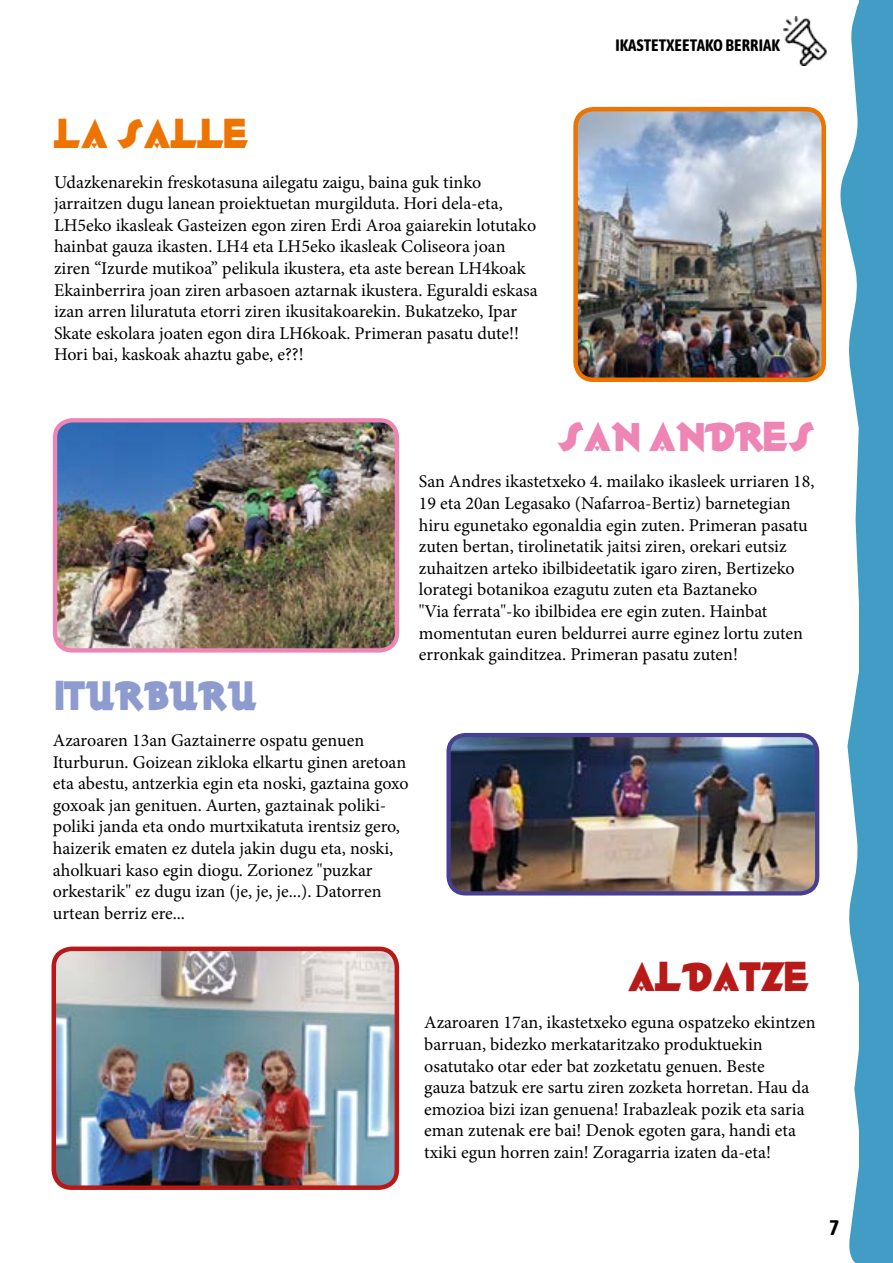
<style>
.page{position:relative;width:893px;height:1263px;background:#fff}
.page>*{position:absolute;margin:0;border:0;box-sizing:border-box;transform-origin:0 0}
.t1{font:36px "Thick Deco";color:#ee85b4}
.t2{font:36px "Thick Deco";color:#8e9bce}
.t3{font:36px "Thick Deco";color:#ee7402}
.t4{font:36px "Thick Deco";color:#b81a1a}
.t5{font:700 21px "Asap Condensed";color:#000}
.t6{font:18px/21.6px "Minion Pro";color:#000}
.t7{font:700 16.5px "Asap Condensed";color:#000}
</style>
<div class="page">
<img style="left:783px;top:16px;width:45px;height:49px">
<svg style="left:840px;top:0;width:53px;height:1263px"></svg>
<img style="left:58px;top:423px;width:336px;height:225px">
<div style="left:53px;top:418px;width:346px;height:235px;border:4px solid #ee85b4;border-radius:17px"></div>
<img style="left:451px;top:736px;width:366px;height:157px">
<div style="left:446px;top:733px;width:373px;height:162px;border:4px solid #493f92;border-radius:17px"></div>
<img style="left:54px;top:951px;width:340px;height:237px">
<div style="left:52px;top:946px;width:347px;height:244px;border:4px solid #b81817;border-radius:18px"></div>
<img style="left:578px;top:112px;width:243px;height:265px">
<div style="left:573px;top:107px;width:253px;height:275px;border:4px solid #ee7402;border-radius:18px"></div>
<p class="t7" style="left:615px;top:34px;width:166px">IKASTETXEETAKO BERRIAK</p>
<h1 class="t3" style="left:54px;top:109px;width:196px">LA SALLE</h1>
<p class="t6" style="left:54px;top:171px;width:485px">Udazkenarekin freskotasuna ailegatu zaigu, baina guk tinko jarraitzen dugu lanean proiektuetan murgilduta. Hori dela-eta, LH5eko ikasleak Gasteizen egon ziren Erdi Aroa gaiarekin lotutako hainbat gauza ikasten. LH4 eta LH5eko ikasleak Coliseora joan ziren “Izurde mutikoa” pelikula ikustera, eta aste berean LH4koak Ekainberrira joan ziren arbasoen aztarnak ikustera. Eguraldi eskasa izan arren liluratuta etorri ziren ikusitakoarekin. Bukatzeko, Ipar Skate eskolara joaten egon dira LH6koak. Primeran pasatu dute!!<br>Hori bai, kaskoak ahaztu gabe, e??!</p>
<h1 class="t2" style="left:56px;top:670px;width:203px">ITURBURU</h1>
<p class="t6" style="left:53px;top:729px;width:357px">Azaroaren 13an Gaztainerre ospatu genuen Iturburun. Goizean zikloka elkartu ginen aretoan eta abestu, antzerkia egin eta noski, gaztaina goxo goxoak jan genituen. Aurten, gaztainak poliki&shy;poliki janda eta ondo murtxikatuta irentsiz gero, haizerik ematen ez dutela jakin dugu eta, noski, aholkuari kaso egin diogu. Zorionez "puzkar orkestarik" ez dugu izan (je, je, je...). Datorren urtean berriz ere...</p>
<h1 class="t1" style="left:557px;top:411px;width:259px">SAN ANDRES</h1>
<p class="t6" style="left:419px;top:471px;width:397px">San Andres ikastetxeko 4. mailako ikasleek urriaren 18, 19 eta 20an Legasako (Nafarroa-Bertiz) barnetegian hiru egunetako egonaldia egin zuten. Primeran pasatu zuten bertan, tirolinetatik jaitsi ziren, orekari eutsiz zuhaitzen arteko ibilbideetatik igaro ziren, Bertizeko lorategi botanikoa ezagutu zuten eta Baztaneko<br>"Via ferrata"-ko ibilbidea ere egin zuten. Hainbat momentutan euren beldurrei aurre eginez lortu zuten erronkak gainditzea. Primeran pasatu zuten!</p>
<h1 class="t4" style="left:628px;top:951px;width:183px">ALDATZE</h1>
<p class="t6" style="left:424px;top:1012px;width:393px">Azaroaren 17an, ikastetxeko eguna ospatzeko ekintzen barruan, bidezko merkataritzako produktuekin osatutako otar eder bat zozketatu genuen. Beste<br>gauza batzuk ere sartu ziren zozketa horretan. Hau da emozioa bizi izan genuena! Irabazleak pozik eta saria eman zutenak ere bai! Denok egoten gara, handi eta txiki egun horren zain! Zoragarria izaten da-eta!</p>
<p class="t5" style="left:829px;top:1214px;width:11px">7</p>
</div>
